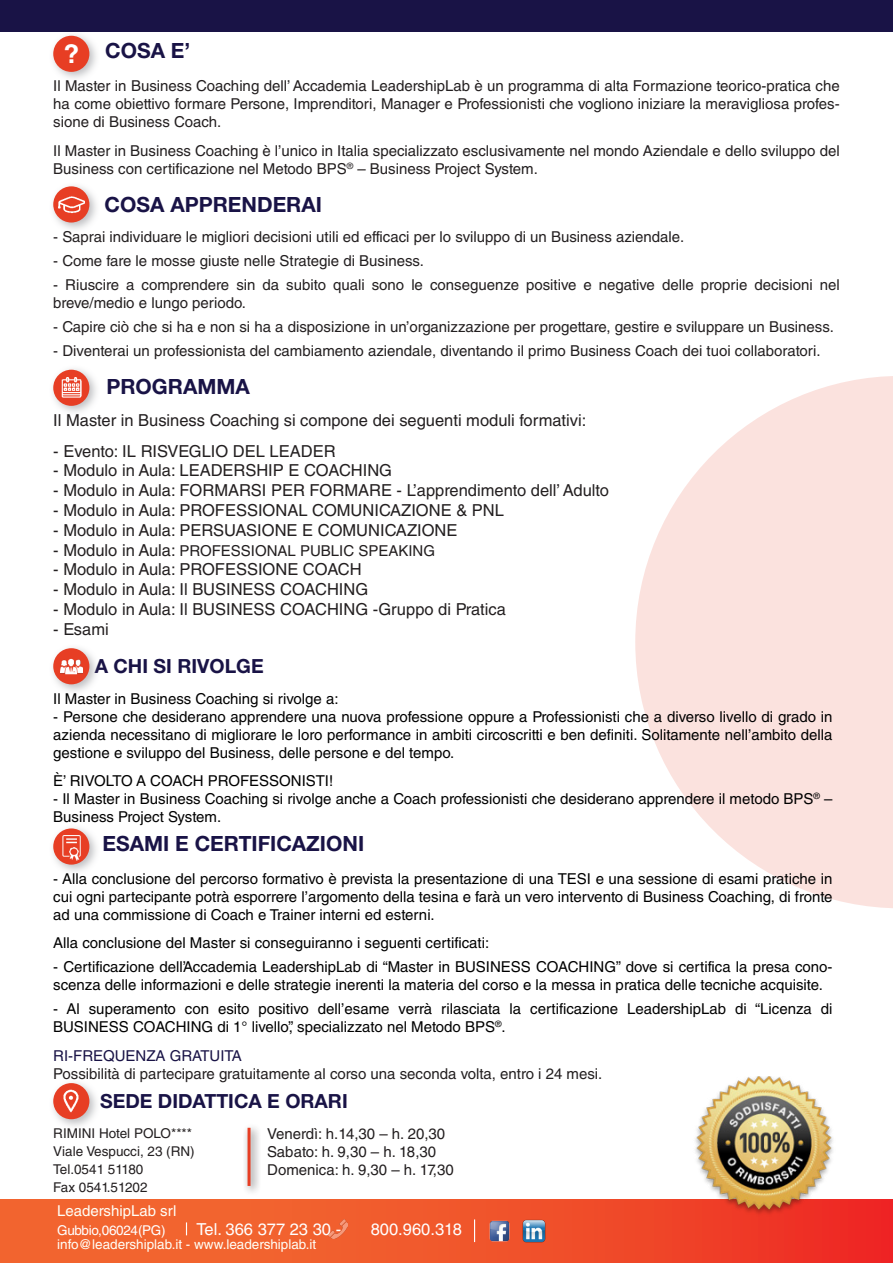
<style>
.page{position:relative;width:893px;height:1263px;background:#fff}
.page>*{position:absolute;margin:0;border:0;box-sizing:border-box;transform-origin:0 0}
.t1{font:700 25.95px "Helvetica LT Std";color:#fff}
.t2{font:700 21px "Helvetica Neue LT Std";color:#191346}
.t3{font:700 19.5px "Helvetica Neue LT Std";color:#191346}
.t4{font:16.5px "Helvetica LT Std";color:#231f20}
.t5{font:16.5px "Helvetica LT Std";color:#fff}
.t6{font:15px/18px "Helvetica LT Std";color:#000}
.t7{font:15px/18px "Helvetica LT Std";color:#231f20}
.t8{font:15px "Helvetica LT Std";color:#191346}
.t9{font:15px "Helvetica LT Std";color:#fffff7}
.t10{font:13.5px "Helvetica LT Std";color:#231f20}
.t11{font:13.5px "Helvetica LT Std";color:#fffff7}
.t12{font:13.5px "Helvetica LT Std";letter-spacing:-.025em;color:#fff}
.s1{font-size:16.5px}
</style>
<div class="page">
<div style="left:0;top:1199px;width:893px;height:64px;background:linear-gradient(to right,#f37231,#ee3125)"></div>
<img style="left:692px;top:1077px;width:144px;height:140px">
<svg style="left:635px;top:376px;width:258px;height:532px;fill:#fbe2de"></svg>
<div style="left:0;top:0;width:893px;height:32px;background:#191346"></div>
<div style="left:49px;top:365px;width:51px;height:52px;background:#a8a9ad;opacity:.75"></div>
<div style="left:53px;top:370px;width:36px;height:36px;background:#e73e24;border-radius:50%"></div>
<img style="left:58px;top:375px;width:26px;height:26px">
<div style="left:49px;top:31px;width:51px;height:52px;background:#a8a9ad;opacity:.75"></div>
<div style="left:53px;top:36px;width:36px;height:36px;background:#e73e24;border-radius:50%"></div>
<div style="left:49px;top:182px;width:51px;height:51px;background:#a8a9ad;opacity:.75"></div>
<div style="left:53px;top:186px;width:36px;height:36px;background:#e73e24;border-radius:50%"></div>
<img style="left:58px;top:191px;width:27px;height:27px">
<div style="left:49px;top:824px;width:51px;height:52px;background:#a8a9ad;opacity:.75"></div>
<div style="left:53px;top:828px;width:36px;height:37px;background:#e73e24;border-radius:50%"></div>
<img style="left:62px;top:835px;width:19px;height:26px">
<div style="left:49px;top:643px;width:51px;height:52px;background:#a8a9ad;opacity:.75"></div>
<div style="left:53px;top:648px;width:36px;height:36px;background:#e73e24;border-radius:50%"></div>
<img style="left:60px;top:658px;width:23px;height:17px">
<div style="left:242px;top:1123px;width:20px;height:73px;background:#231f20;opacity:.75"></div>
<hr style="left:248px;top:1128px;width:3px;height:58px;background:#e73e24">
<div style="left:49px;top:1078px;width:51px;height:52px;background:#a8a9ad;opacity:.75"></div>
<div style="left:53px;top:1083px;width:36px;height:36px;background:#e73e24;border-radius:50%"></div>
<img style="left:57px;top:1087px;width:29px;height:29px">
<svg style="left:186px;top:1222px;width:1px;height:13px"></svg>
<svg style="left:474px;top:1219px;width:1px;height:23px"></svg>
<img style="left:488px;top:1219px;width:23px;height:23px">
<img style="left:522px;top:1219px;width:23px;height:23px">
<img style="left:329px;top:1219px;width:18px;height:19px">
<p class="t1" style="left:63px;top:38px;width:17px">?</p>
<p class="t2" style="left:105px;top:38px;width:87px">COSA E’</p>
<p class="t7" style="left:53px;top:77px;width:788px;text-align:justify">Il Master in Business Coaching dell’ Accademia LeadershipLab è un programma di alta Formazione teorico-pratica che ha come obiettivo formare Persone, Imprenditori, Manager e Professionisti che vogliono iniziare la meravigliosa profes&shy;sione di Business Coach.</p>
<p class="t7" style="left:53px;top:141px;width:788px">Il Master in Business Coaching è l’unico in Italia specializzato esclusivamente nel mondo Aziendale e dello sviluppo del<br>Business con certificazione nel Metodo BPS<sup>®</sup> – Business Project System.</p>
<p class="t2" style="left:105px;top:191px;width:219px">COSA APPRENDERAI</p>
<p class="t7" style="left:53px;top:227px;width:632px">- Saprai individuare le migliori decisioni utili ed efficaci per lo sviluppo di un Business aziendale.</p>
<p class="t7" style="left:53px;top:251px;width:372px">- Come fare le mosse giuste nelle Strategie di Business.</p>
<p class="t7" style="left:53px;top:275px;width:788px">- Riuscire a comprendere sin da subito quali sono le conseguenze positive e negative delle proprie decisioni nel breve/medio e lungo periodo.</p>
<p class="t7" style="left:53px;top:317px;width:782px">- Capire ciò che si ha e non si ha a disposizione in un’organizzazione per progettare, gestire e sviluppare un Business.</p>
<p class="t7" style="left:53px;top:341px;width:769px">- Diventerai un professionista del cambiamento aziendale, diventando il primo Business Coach dei tuoi collaboratori.</p>
<p class="t2" style="left:106px;top:374px;width:145px">PROGRAMMA</p>
<p class="t4" style="left:53px;top:411px;width:535px">Il Master in Business Coaching si compone dei seguenti moduli formativi:</p>
<p class="t4" style="left:53px;top:441px;width:284px">- Evento: IL RISVEGLIO DEL LEADER</p>
<p class="t4" style="left:53px;top:461px;width:340px">- Modulo in Aula: LEADERSHIP E COACHING</p>
<p class="t4" style="left:53px;top:481px;width:557px">- Modulo in Aula: FORMARSI PER FORMARE - L’apprendimento dell’ Adulto</p>
<p class="t4" style="left:53px;top:500px;width:452px">- Modulo in Aula: PROFESSIONAL COMUNICAZIONE &amp; PNL</p>
<p class="t4" style="left:53px;top:520px;width:406px">- Modulo in Aula: PERSUASIONE E COMUNICAZIONE</p>
<p class="t7" style="left:53px;top:541px;width:383px"><span class="s1">- Modulo in Aula:</span> PROFESSIONAL PUBLIC SPEAKING</p>
<p class="t4" style="left:53px;top:560px;width:310px">- Modulo in Aula: PROFESSIONE COACH</p>
<p class="t4" style="left:53px;top:580px;width:317px">- Modulo in Aula: Il BUSINESS COACHING</p>
<p class="t4" style="left:53px;top:599px;width:454px">- Modulo in Aula: Il BUSINESS COACHING -Gruppo di Pratica</p>
<p class="t4" style="left:53px;top:619px;width:57px">- Esami</p>
<p class="t3" style="left:95px;top:654px;width:170px">A CHI SI RIVOLGE</p>
<p class="t6" style="left:53px;top:689px;width:287px">Il Master in Business Coaching si rivolge a:</p>
<p class="t6" style="left:53px;top:707px;width:781px;text-align:justify">- Persone che desiderano apprendere una nuova professione oppure a Professionisti che a diverso livello di grado in azienda necessitano di migliorare le loro performance in ambiti circoscritti e ben definiti. Solitamente nell’ambito della gestione e sviluppo del Business, delle persone e del tempo.</p>
<p class="t6" style="left:53px;top:772px;width:281px">È’ RIVOLTO A COACH PROFESSONISTI!</p>
<p class="t6" style="left:53px;top:790px;width:781px">- Il Master in Business Coaching si rivolge anche a Coach professionisti che desiderano apprendere il metodo BPS<sup>®</sup> –<br>Business Project System.</p>
<p class="t2" style="left:103px;top:830px;width:263px">ESAMI E CERTIFICAZIONI</p>
<p class="t6" style="left:53px;top:869px;width:781px;text-align:justify">- Alla conclusione del percorso formativo è prevista la presentazione di una TESI e una sessione di esami pratiche in cui ogni partecipante potrà esporrere l’argomento della tesina e farà un vero intervento di Business Coaching, di fronte ad una commissione di Coach e Trainer interni ed esterni.</p>
<p class="t6" style="left:53px;top:934px;width:437px">Alla conclusione del Master si conseguiranno i seguenti certificati:</p>
<p class="t6" style="left:53px;top:958px;width:781px">- Certificazione dell’Accademia LeadershipLab di “Master in BUSINESS COACHING” dove si certifica la presa cono&shy;scenza delle informazioni e delle strategie inerenti la materia del corso e la messa in pratica delle tecniche acquisite.</p>
<p class="t6" style="left:53px;top:1000px;width:781px">- Al superamento con esito positivo dell’esame verrà rilasciata la certificazione LeadershipLab di “Licenza di<br>BUSINESS COACHING di 1° livello”, specializzato nel Metodo BPS<sup>®</sup>.</p>
<p class="t8" style="left:53px;top:1047px;width:190px">RI-FREQUENZA GRATUITA</p>
<p class="t7" style="left:53px;top:1064px;width:551px">Possibilità di partecipare gratuitamente al corso una seconda volta, entro i 24 mesi.</p>
<p class="t3" style="left:100px;top:1088px;width:249px">SEDE DIDATTICA E ORARI</p>
<p class="t10" style="left:53px;top:1125px;width:140px">RIMINI Hotel POLO****</p>
<p class="t10" style="left:53px;top:1143px;width:143px">Viale Vespucci, 23 (RN)</p>
<p class="t10" style="left:53px;top:1161px;width:92px">Tel.0541 51180</p>
<p class="t10" style="left:53px;top:1179px;width:96px">Fax 0541.51202</p>
<p class="t7" style="left:267px;top:1124px;width:180px">Venerdì: h.14,30 – h. 20,30</p>
<p class="t7" style="left:267px;top:1142px;width:170px">Sabato: h. 9,30 – h. 18,30</p>
<p class="t7" style="left:267px;top:1160px;width:188px">Domenica: h. 9,30 – h. 17,30</p>
<p class="t9" style="left:57px;top:1201px;width:121px">LeadershipLab srl</p>
<p class="t11" style="left:57px;top:1236px;width:261px">info@leadershiplab.it - www.leadershiplab.it</p>
<p class="t12" style="left:57px;top:1222px;width:110px">Gubbio, 06024 (PG)</p>
<p class="t5" style="left:196px;top:1220px;width:146px">Tel. 366 377 23 30 -</p>
<p class="t5" style="left:371px;top:1220px;width:93px">800.960.318</p>
</div>
